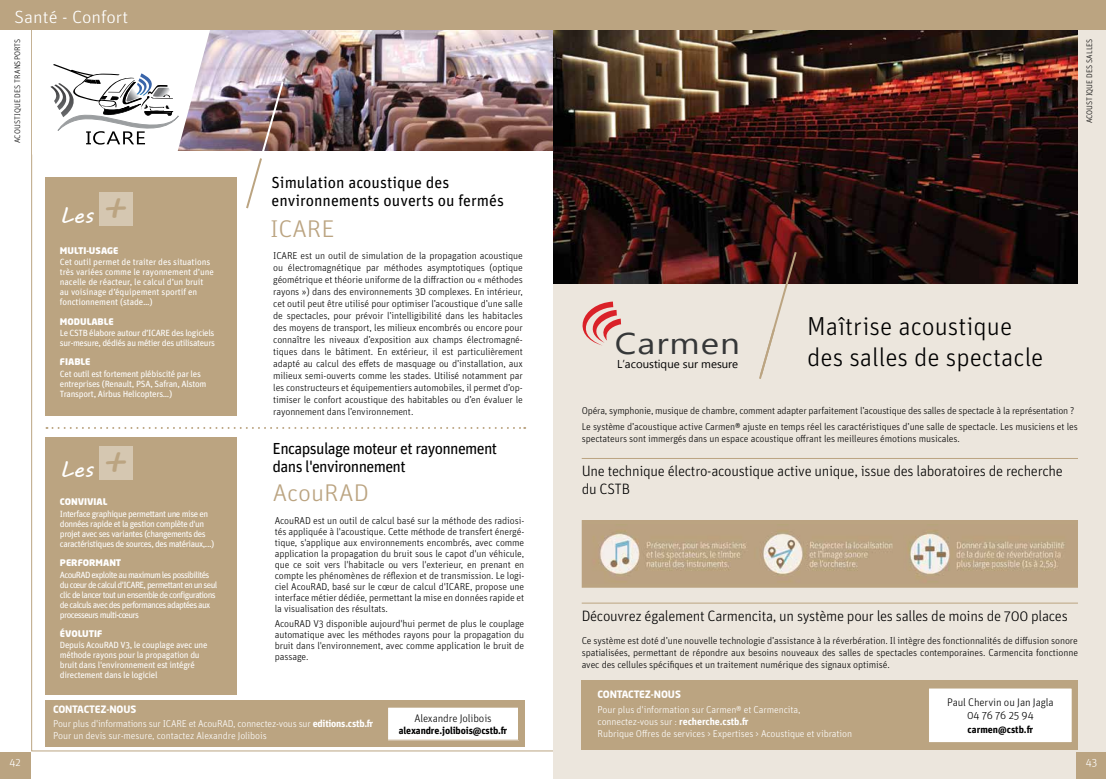
<style>
.page{position:relative;width:1106px;height:779px;background:#fff}
.page>*{position:absolute;margin:0;border:0;box-sizing:border-box;transform-origin:0 0}
.t1{font:29.9px "Lao UI";letter-spacing:.03em;color:#353738;scale:1.17 1}
.t2{font:300 26px/31px "Unit OT";color:#000}
.t3{font:300 24.2px "Unit OT";color:#bba481;scale:1.08 1}
.t4{font:22.2px "MV Boli";color:#fff}
.t5{font:300 17.7px "Unit OT";color:#fff;scale:1.08 1}
.t6{font:16px/18px "Unit OT";letter-spacing:-.04em;color:#000}
.t7{font:300 15px/18px "Unit OT";letter-spacing:-.02em;color:#000}
.t8{font:11.4px "Lao UI";color:#000}
.t9{font:300 11px/13.2px "Unit OT";letter-spacing:-.01em;color:#000;text-align:center}
.t10{font:300 11px "Unit OT";color:#fff}
.t11{font:300 10px/12px "Unit OT";letter-spacing:-.01em;color:#000;text-align:justify}
.t12{font:300 10px/12px "Unit OT";letter-spacing:-.01em;color:#fff}
.t13{font:700 10px "Unit OT";letter-spacing:-.01em;color:#000}
.t14{font:700 10px "Neo Sans";letter-spacing:-.02em;color:#fff}
.t15{font:9px/10px "Unit OT";letter-spacing:-.04em;color:#fff}
.t16{font:9px/10px "Unit OT";letter-spacing:-.07em;color:#fff}
.t17{font:9px/10px "Unit OT";letter-spacing:-.01em;color:#fff}
.t18{font:900 9px "Neo Sans";color:#fff}
.t19{font:300 8px "Unit OT";letter-spacing:.01em;color:#000}
.s1{font-size:40.7px;color:#bba481}
.s2{font-weight:700}
</style>
<div class="page">
<div style="left:0;top:752px;width:30px;height:27px;background:#bba481"></div>
<div style="left:46px;top:177px;width:191px;height:238px;background:#bba481"></div>
<div style="left:46px;top:437px;width:191px;height:257px;background:#bba481"></div>
<div style="left:99px;top:192px;width:34px;height:34px;background:#d5c7b1"></div>
<div style="left:99px;top:445px;width:34px;height:34px;background:#d5c7b1"></div>
<svg style="left:46px;top:427px;width:479px;height:2px"></svg>
<img style="left:210px;top:30px;width:343px;height:121px">
<img style="left:244px;top:79px;width:41px;height:130px">
<svg style="left:50px;top:31px;width:160px;height:120px"></svg>
<div style="left:553px;top:0;width:553px;height:779px;background:#ece6dd"></div>
<img style="left:553px;top:30px;width:525px;height:253px">
<div style="left:582px;top:520px;width:495px;height:67px;background:#bba481"></div>
<img style="left:599px;top:530px;width:466px;height:47px">
<hr style="left:581px;top:458px;width:497px;height:1px;background:#bba481">
<hr style="left:581px;top:602px;width:497px;height:1px;background:#bba481">
<div style="left:0;top:0;width:1106px;height:30px;background:#bba481"></div>
<svg style="left:582px;top:301px;width:39px;height:44px"></svg>
<svg style="left:757px;top:250px;width:41px;height:129px"></svg>
<div style="left:581px;top:680px;width:497px;height:70px;background:#bba481"></div>
<div style="left:928px;top:688px;width:144px;height:54px;background:#fff"></div>
<div style="left:928px;top:688px;width:144px;height:54px;border:1px solid #bba481"></div>
<div style="left:46px;top:700px;width:479px;height:46px;background:#bba481"></div>
<div style="left:387px;top:707px;width:131px;height:33px;background:#fff"></div>
<div style="left:387px;top:707px;width:131px;height:33px;border:1px solid #bba481"></div>
<div style="left:1076px;top:752px;width:30px;height:27px;background:#bba481"></div>
<h3 class="t5" style="left:15px;top:7px;width:107px">Santé - Confort</h3>
<p class="t19" style="left:13px;top:143px;width:105px;rotate:-90deg">Acoustiquedestransports</p>
<p class="t10" style="left:10px;top:756px;width:13px">42</p>
<h3 class="t4" style="left:60px;top:201px;width:67px">Les <span class="s1">+</span></h3>
<p class="t18" style="left:60px;top:244px;width:59px">MULTI-USAGE</p>
<p class="t17" style="left:60px;top:257px;width:155px">Cet outil permet de traiter des situations très variées comme le rayonnement d’une nacelle de réacteur, le calcul d’un bruit au voisinage d’équipement sportif en fonctionnement (stade…)</p>
<p class="t18" style="left:60px;top:315px;width:54px">MODULABLE</p>
<p class="t15" style="left:60px;top:328px;width:94px">Le CSTB élabore autour d’ICARE</p>
<p class="t15" style="left:60px;top:328px;width:157px;text-align:right">des logiciels<br>sur-mesure, dédiés au métier des utilisateurs</p>
<p class="t18" style="left:60px;top:356px;width:31px">FIABLE</p>
<p class="t15" style="left:60px;top:368px;width:148px">Cet outil est fortement plébiscité par les entreprises (Renault, PSA, Safran, Alstom<br>Transport, Airbus Helicopters…)</p>
<h3 class="t4" style="left:60px;top:454px;width:67px">Les <span class="s1">+</span></h3>
<p class="t18" style="left:60px;top:496px;width:49px">CONVIVIAL</p>
<p class="t15" style="left:60px;top:508px;width:156px">Interface graphique permettant une mise en données rapide et la gestion complète d'un projet avec ses variantes (changements des caractéristiques de sources, des matériaux,...)</p>
<p class="t18" style="left:60px;top:557px;width:63px">PERFORMANT</p>
<p class="t16" style="left:60px;top:569px;width:151px">AcouRAD exploite au maximum les possibilités du cœur de calcul d'ICARE</p>
<p class="t16" style="left:60px;top:579px;width:159px;text-indent:84px">, permettant en un seul clic de lancer tout un ensemble de configurations de calculs avec des performances adaptées aux processeurs multi-cœurs</p>
<p class="t18" style="left:60px;top:627px;width:44px">ÉVOLUTIF</p>
<p class="t15" style="left:60px;top:640px;width:50px">Depuis AcouRAD</p>
<p class="t15" style="left:60px;top:640px;width:149px;text-indent:61px">V3, le couplage avec une méthode rayons pour la propagation du bruit dans l'environnement est intégré directement dans le logiciel</p>
<h3 class="t6" style="left:271px;top:173px;width:234px">Simulation acoustique des environnements ouverts ou fermés</h3>
<h3 class="t3" style="left:270px;top:214px;width:61px">ICARE</h3>
<p class="t11" style="left:273px;top:250px;width:251px">ICARE est un outil de simulation de la propagation acoustique ou électromagnétique par méthodes asymptotiques (optique géométrique et théorie uniforme de la diffraction ou « méthodes rayons ») dans des environnements 3D complexes. En intérieur, cet outil peut être utilisé pour optimiser l’acoustique d’une salle de spectacles, pour prévoir l’intelligibilité dans les habitacles des moyens de transport, les milieux encombrés ou encore pour connaître les niveaux d’exposition aux champs électromagné&shy;tiques dans le bâtiment. En extérieur, il est particulièrement adapté au calcul des effets de masquage ou d’installation, aux milieux semi-ouverts comme les stades. Utilisé notamment par les constructeurs et équipementiers automobiles, il permet d’op&shy;timiser le confort acoustique des habitables ou d’en évaluer le rayonnement dans l’environnement.</p>
<h3 class="t6" style="left:273px;top:439px;width:226px">Encapsulage moteur et rayonnement dans l'environnement</h3>
<h3 class="t3" style="left:273px;top:478px;width:62px">Acourad</h3>
<p class="t11" style="left:275px;top:514px;width:251px;line-height:11px">AcouRAD est un outil de calcul basé sur la méthode des radiosi&shy;tés appliquée à l'acoustique. Cette méthode de transfert énergé&shy;tique, s'applique aux environnements encombrés, avec comme application la propagation du bruit sous le capot d'un véhicule, que ce soit vers l'habitacle ou vers l'exterieur, en prenant en compte les phénomènes de réflexion et de transmission. Le logi&shy;ciel AcouRAD, basé sur le cœur de calcul d'ICARE, propose une interface métier dédiée, permettant la mise en données rapide et la visualisation des résultats.</p>
<p class="t11" style="left:275px;top:618px;width:251px;line-height:11px">AcouRAD V3 disponible aujourd'hui permet de plus le couplage automatique avec les méthodes rayons pour la propagation du bruit dans l'environnement, avec comme application le bruit de passage.</p>
<p class="t14" style="left:53px;top:703px;width:13px">CONTA</p>
<p class="t14" style="left:84px;top:703px;width:34px">CTEZ-NOUS</p>
<p class="t12" style="left:53px;top:717px;width:322px;line-height:12.3px">Pour plus d'informations sur ICARE et AcouRAD, connectez-vous sur <span class="s2">editions.cstb.fr<br></span>Pour un devis sur-mesure, contactez Alexandre Jolibois</p>
<p class="t9" style="left:414px;top:711px;width:79px">Alexandre Jolibois</p>
<p class="t13" style="left:399px;top:724px;width:110px">alexandre.jolibois@cstb.fr</p>
<p class="t19" style="left:1084px;top:123px;width:86px;rotate:-90deg">Acoustiquedessalles</p>
<p class="t19" style="left:1084px;top:123px;width:86px;rotate:-90deg">aCOUSTIQUE DES SALLES</p>
<h1 class="t1" style="left:614px;top:324px;width:108px">Carmen</h1>
<p class="t8" style="left:617px;top:356px;width:123px">L’acoustique sur mesure</p>
<h2 class="t2" style="left:807px;top:310px;width:238px">Maîtrise acoustique des salles de spectacle</h2>
<p class="t11" style="left:581px;top:402px;width:498px;line-height:16.2px">Opéra, symphonie, musique de chambre, comment adapter parfaitement l’acoustique des salles de spectacle à la représentation ?<br>Le système d’acoustique active Carmen® ajuste en temps réel les caractéristiques d’une salle de spectacle. Les musiciens et les</p>
<p class="t11" style="left:581px;top:433px;width:380px">spectateurs sont immergés dans un espace acoustique offrant les meilleures émotions musicales.</p>
<h3 class="t7" style="left:581px;top:462px;width:482px">Une technique électro-acoustique active unique, issue des laboratoires de recherche du CSTB</h3>
<h3 class="t7" style="left:581px;top:606px;width:487px">Découvrez également Carmencita, un système pour les salles de moins de 700 places</h3>
<p class="t11" style="left:581px;top:634px;width:498px">Ce système est doté d’une nouvelle technologie d’assistance à la réverbération. Il intègre des fonctionnalités de diffusion sonore spatialisées, permettant de répondre aux besoins nouveaux des salles de spectacles contemporaines. Carmencita fonctionne avec des cellules spécifiques et un traitement numérique des signaux optimisé.</p>
<p class="t14" style="left:597px;top:687px;width:13px">CONTA</p>
<p class="t14" style="left:628px;top:687px;width:34px">CTEZ-NOUS</p>
<p class="t12" style="left:597px;top:703px;width:256px">Pour plus d'information sur Carmen® et Carmencita, connectez-vous sur : <span class="s2">recherche.cstb.fr<br></span>Rubrique Offres de services &gt; Expertises &gt; Acoustique et vibration</p>
<p class="t9" style="left:947px;top:695px;width:108px">Paul Chervin ou Jan Jagla<br>04 76 76 25 94</p>
<p class="t13" style="left:967px;top:723px;width:67px">carmen@cstb.fr</p>
<p class="t10" style="left:1086px;top:756px;width:13px">43</p>
</div>
